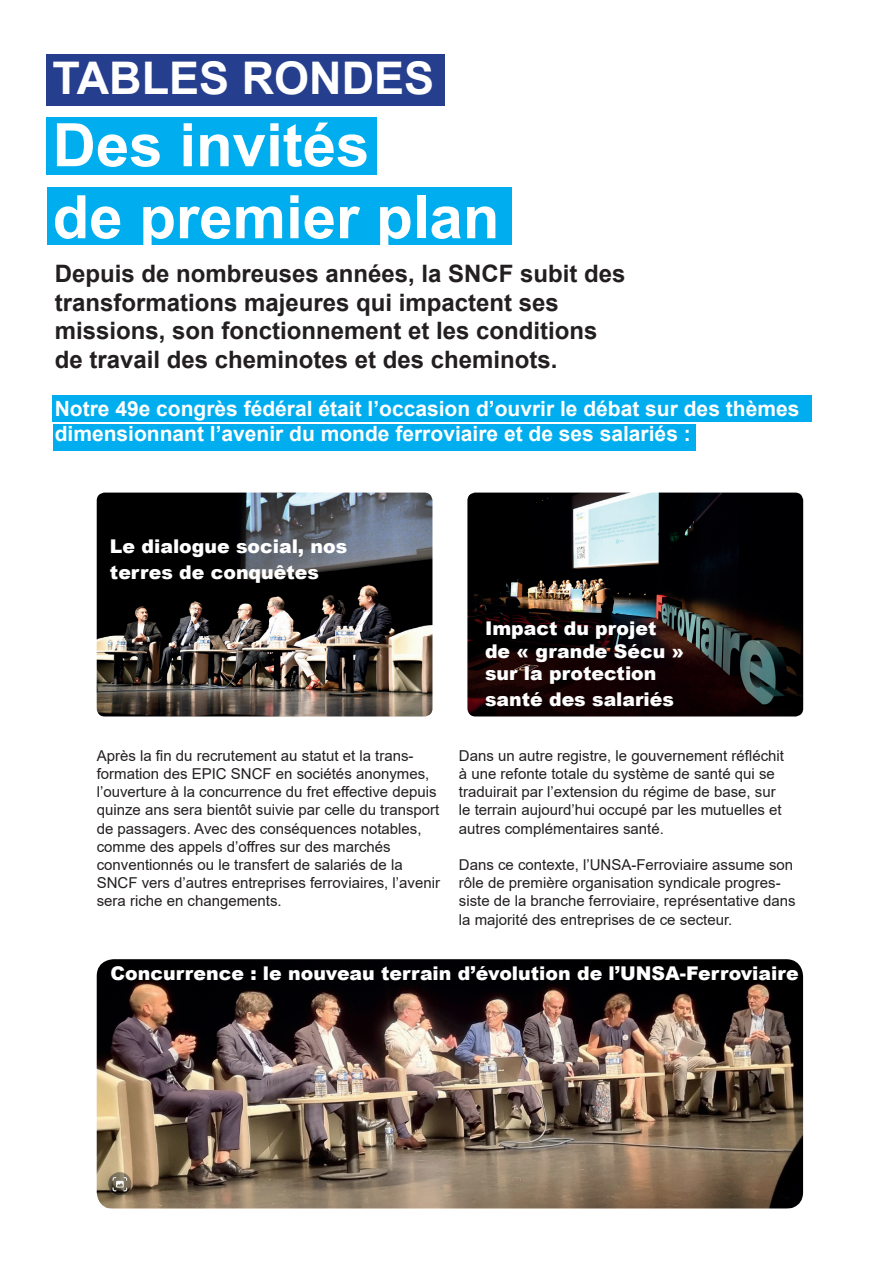
<style>
.page{position:relative;width:893px;height:1263px;background:#fff}
.page>*{position:absolute;margin:0;border:0;box-sizing:border-box;transform-origin:0 0}
.t1{font:700 60px/72px "Arial";color:#fff}
.t2{font:700 45px "Arial";color:#fff}
.t3{font:700 24px/28.8px "Arial";color:#231f20}
.t4{font:700 21px/25.2px "Arial";color:#fff}
.t5{font:900 18.9px/22.6px "Arial";color:#fff}
.t6{font:15px/18px "Arial";color:#231f20}
</style>
<div class="page">
<img style="left:97px;top:959px;width:706px;height:250px">
<div style="left:53px;top:424px;width:642px;height:26px;background:#00aeef"></div>
<div style="left:53px;top:395px;width:759px;height:26px;background:#00aeef"></div>
<div style="left:47px;top:188px;width:465px;height:57px;background:#00aeef"></div>
<div style="left:47px;top:117px;width:330px;height:58px;background:#00aeef"></div>
<div style="left:47px;top:54px;width:398px;height:51px;background:#253f8e"></div>
<img style="left:97px;top:493px;width:335px;height:223px">
<img style="left:467px;top:493px;width:336px;height:223px">
<h2 class="t2" style="left:53px;top:47px;width:383px">TABLES RONDES</h2>
<h1 class="t1" style="left:53px;top:110px;width:448px">Des invités<br>de premier plan</h1>
<h3 class="t3" style="left:55px;top:259px;width:572px">Depuis de nombreuses années, la SNCF subit des transformations majeures qui impactent ses missions, son fonctionnement et les conditions de travail des cheminotes et des cheminots.</h3>
<h3 class="t4" style="left:55px;top:396px;width:746px">Notre 49e congrès fédéral était l’occasion d’ouvrir le débat sur des thèmes dimensionnant l’avenir du monde ferroviaire et de ses salariés :</h3>
<p class="t5" style="left:110px;top:532px;width:239px;line-height:26px">Le dialogue social, nos terres de conquêtes</p>
<p class="t5" style="left:485px;top:616px;width:201px">Impact du projet de « grande Sécu » sur la protection</p>
<p class="t5" style="left:485px;top:687px;width:190px">santé des salariés</p>
<p class="t6" style="left:97px;top:747px;width:345px">Après la fin du recrutement au statut et la trans&shy;formation des EPIC SNCF en sociétés anonymes, l’ouverture à la concurrence du fret effective depuis quinze ans sera bientôt suivie par celle du transport de passagers. Avec des conséquences notables, comme des appels d’offres sur des marchés conventionnés ou le transfert de salariés de la SNCF vers d’autres entreprises ferroviaires, l’avenir sera riche en changements.</p>
<p class="t6" style="left:459px;top:747px;width:327px">Dans un autre registre, le gouvernement réfléchit à une refonte totale du système de santé qui se traduirait par l’extension du régime de base, sur le terrain aujourd’hui occupé par les mutuelles et autres complémentaires santé.</p>
<p class="t6" style="left:459px;top:855px;width:338px">Dans ce contexte, l’UNSA-Ferroviaire assume son rôle de première organisation syndicale progres&shy;siste de la branche ferroviaire, représentative dans</p>
<p class="t6" style="left:459px;top:911px;width:275px">la majorité des entreprises de ce secteur.</p>
<p class="t5" style="left:111px;top:961px;width:690px">Concurrence : le nouveau terrain d’évolution de l’UNSA-Ferroviaire</p>
</div>
